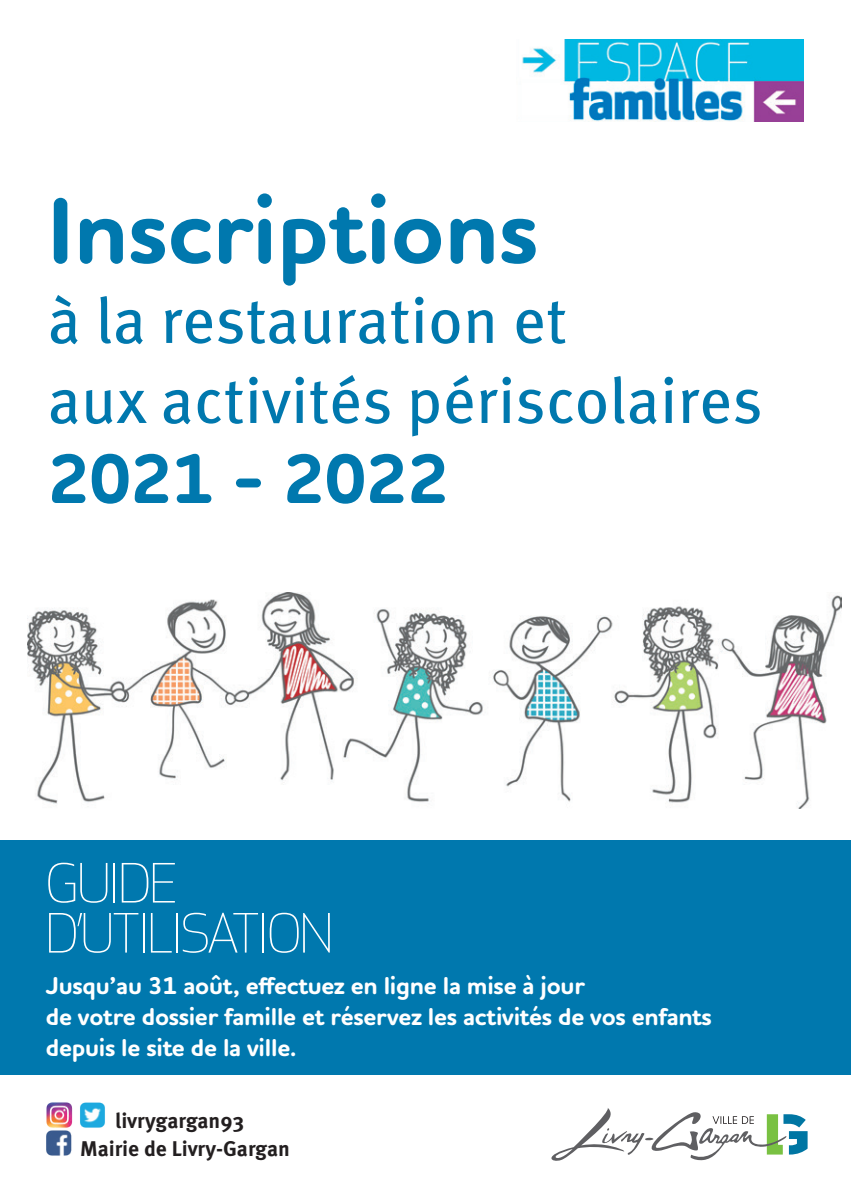
<style>
.page{position:relative;width:851px;height:1191px;background:#fff}
.page>*{position:absolute;margin:0;border:0;box-sizing:border-box;transform-origin:0 0}
.t1{font:700 94.4px "Houschka Rounded";color:#0078ae}
.t2{font:700 71.2px "Houschka Rounded";letter-spacing:-.02em;color:#0078ae}
.t3{font:64px/80px "Meta Pro";letter-spacing:-.005em;color:#0078ae}
.t4{font:300 52.8px/50px "Apex New";letter-spacing:-.04em;color:#fff}
.t5{font:700 24.8px/30.8px "Houschka Rounded";letter-spacing:-.01em;color:#fff}
.t6{font:700 21.2px/28.4px "Meta Pro";color:#231f20;text-align:center}
</style>
<div class="page">
<div style="left:0;top:840px;width:850px;height:235px;background:#0078ae"></div>
<svg style="left:551px;top:1108px;width:256px;height:53px"></svg>
<img style="left:522px;top:39px;width:281px;height:83px">
<img style="left:27px;top:592px;width:814px;height:216px">
<img style="left:46px;top:1102px;width:27px;height:54px">
<img style="left:80px;top:1102px;width:25px;height:26px">
<h1 class="t1" style="left:47px;top:170px;width:492px">Inscriptions</h1>
<h3 class="t3" style="left:47px;top:276px;width:717px">à la restauration et<br>aux activités périscolaires</h3>
<h2 class="t2" style="left:47px;top:433px;width:403px">2021 - 2022</h2>
<h3 class="t4" style="left:45px;top:858px;width:289px">GUIDE<br>D’UTILISATION</h3>
<p class="t5" style="left:46px;top:970px;width:667px">Jusqu’au 31 août, effectuez en ligne la mise à jour<br>de votre dossier famille et réservez les activités de vos enfants depuis le site de la ville.</p>
<p class="t6" style="left:80px;top:1104px;width:211px">livrygargan93<br>Mairie de Livry-Gargan</p>
</div>
